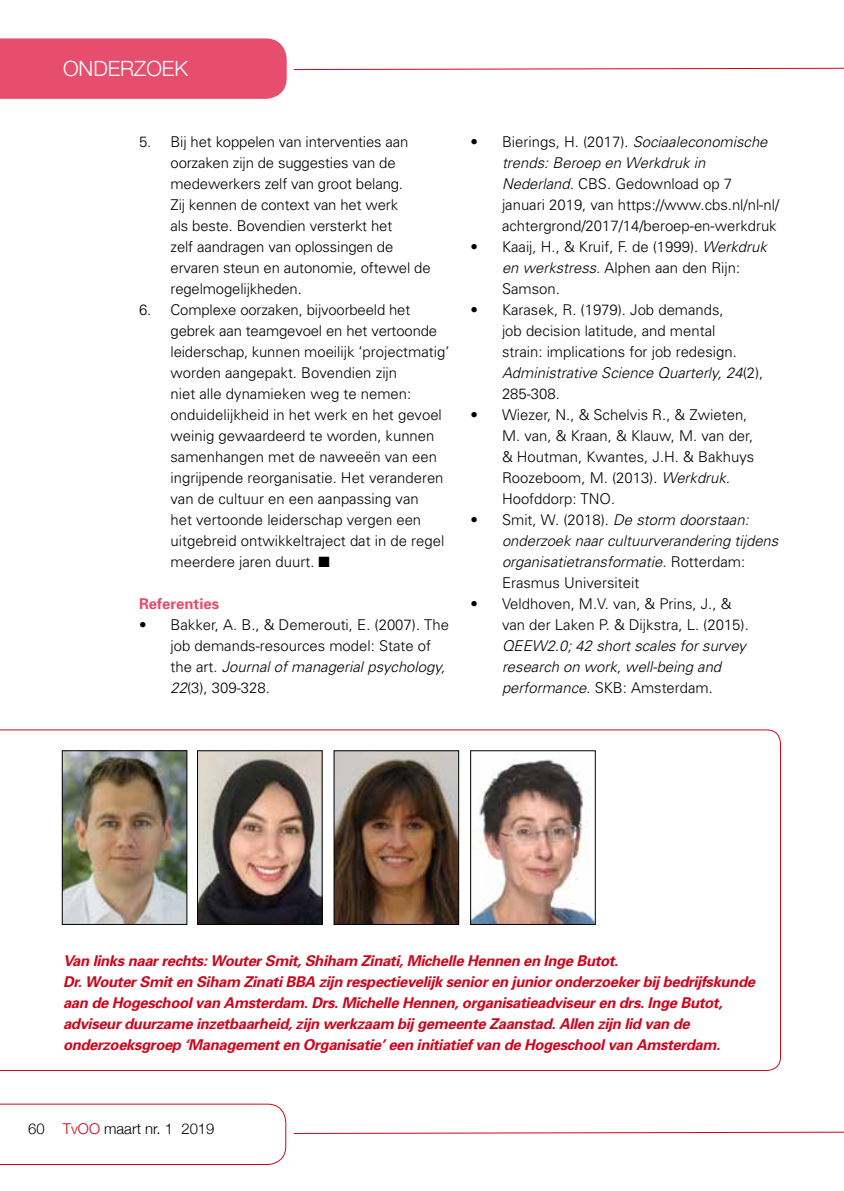
<style>
.page{position:relative;width:844px;height:1191px;background:#fff}
.page>*{position:absolute;margin:0;border:0;box-sizing:border-box;transform-origin:0 0}
.t1{font:300 21px "Helvetica Neue";color:#fff}
.t2{font:300 14.88px/21px "Univers";color:#000}
.t3{font:italic 700 14.88px/21px "Univers";letter-spacing:-.025em;color:#cd071e}
.t4{font:italic 300 14.88px/21px "Univers";color:#000}
.t5{font:300 14.88px "Helvetica Neue";color:#000}
.t6{font:700 14.88px "Univers";color:#e74d6d}
.s1{font-style:italic}
.s2{font-style:normal}
.s3{color:#cd071e}
</style>
<div class="page">
<div style="left:0;top:38px;width:287px;height:61px;background:#e74d6d"></div>
<svg style="left:293px;top:67px;width:550px;height:3px"></svg>
<svg style="left:293px;top:1131px;width:550px;height:3px"></svg>
<svg style="left:0;top:1103px;width:286px;height:62px"></svg>
<svg style="left:0;top:729px;width:780px;height:342px"></svg>
<img style="left:64px;top:752px;width:121px;height:170px">
<div style="left:62px;top:750px;width:125px;height:174px;border:1px solid #000"></div>
<img style="left:199px;top:752px;width:121px;height:170px">
<div style="left:197px;top:750px;width:125px;height:174px;border:1px solid #000"></div>
<img style="left:336px;top:752px;width:120px;height:170px">
<div style="left:334px;top:750px;width:124px;height:174px;border:1px solid #000"></div>
<img style="left:472px;top:752px;width:121px;height:170px">
<h1 class="t1" style="left:63px;top:51px;width:126px">ONDERZOEK</h1>
<p class="t2" style="left:170px;top:131px;width:261px;text-indent:-32px">5. Bij het koppelen van interventies aan oorzaken zijn de suggesties van de medewerkers zelf van groot belang.<br>Zij kennen de context van het werk<br>als beste. Bovendien versterkt het<br>zelf aandragen van oplossingen de ervaren steun en autonomie, oftewel de regelmogelijkheden.</p>
<p class="t2" style="left:170px;top:299px;width:280px;text-indent:-32px">6. Complexe oorzaken, bijvoorbeeld het gebrek aan teamgevoel en het vertoonde leiderschap, kunnen moeilijk ‘projectmatig’ worden aangepakt. Bovendien zijn<br>niet alle dynamieken weg te nemen: onduidelijkheid in het werk en het gevoel weinig gewaardeerd te worden, kunnen samenhangen met de naweeën van een ingrijpende reorganisatie. Het veranderen van de cultuur en een aanpassing van<br>het vertoonde leiderschap vergen een uitgebreid ontwikkeltraject dat in de regel meerdere jaren duurt. ■</p>
<p class="t6" style="left:139px;top:594px;width:82px">Referenties</p>
<p class="t2" style="left:170px;top:614px;width:280px;text-indent:-32px">• Bakker, A. B., &amp; Demerouti, E. (2007). The job demands-resources model: State of the art. <span class="s1">Journal of managerial psychology, 22</span>(3), 309-328.</p>
<p class="t2" style="left:502px;top:131px;width:278px;text-indent:-32px">• Bierings, H. (2017). <span class="s1">Sociaaleconomische trends: Beroep en Werkdruk in Nederland.</span> CBS. Gedownload op 7<br>januari 2019, van https://www.cbs.nl/nl-nl/ achtergrond/2017/14/beroep-en-werkdruk</p>
<p class="t2" style="left:502px;top:236px;width:266px;text-indent:-32px">• Kaaij, H., &amp; Kruif, F. de (1999). <span class="s1">Werkdruk en werkstress.</span> Alphen aan den Rijn:<br>Samson.</p>
<p class="t2" style="left:502px;top:299px;width:263px;text-indent:-32px">• Karasek, R. (1979). Job demands,<br>job decision latitude, and mental<br>strain: implications for job redesign.<br><span class="s1">Administrative Science Quarterly, 24</span>(2),<br>285-308.</p>
<p class="t2" style="left:502px;top:404px;width:254px;text-indent:-32px">• Wiezer, N., &amp; Schelvis R., &amp; Zwieten,<br>M. van, &amp; Kraan, &amp; Klauw, M. van der, &amp; Houtman, Kwantes, J.H. &amp; Bakhuys<br>Roozeboom, M. (2013). <span class="s1">Werkdruk.<br></span>Hoofddorp: TNO.</p>
<p class="t4" style="left:502px;top:509px;width:278px;text-indent:-32px"><span class="s2">• Smit, W. (2018).</span> De storm doorstaan: onderzoek naar cultuurverandering tijdens organisatietransformatie. <span class="s2">Rotterdam:<br>Erasmus Universiteit</span></p>
<p class="t2" style="left:502px;top:593px;width:248px;text-indent:-32px">• Veldhoven, M.V. van, &amp; Prins, J., &amp; van der Laken P. &amp; Dijkstra, L. (2015).</p>
<p class="t4" style="left:502px;top:635px;width:245px">QEEW2.0; 42 short scales for survey research on work, well-being and performance<span class="s2">. SKB: Amsterdam.</span></p>
<p class="t3" style="left:63px;top:950px;width:693px">Van links naar rechts: Wouter Smit, Shiham Zinati, Michelle Hennen en Inge Butot.<br>Dr. Wouter Smit en Siham Zinati BBA zijn respectievelijk senior en junior onderzoeker bij bedrijfskunde aan de Hogeschool van Amsterdam. Drs. Michelle Hennen, organisatieadviseur en drs. Inge Butot, adviseur duurzame inzetbaarheid, zijn werkzaam bij gemeente Zaanstad. Allen zijn lid van de onderzoeksgroep ‘Management en Organisatie’ een initiatief van de Hogeschool van Amsterdam.</p>
<p class="t5" style="left:28px;top:1117px;width:188px">60 <span class="s3">TvOO</span> maart nr. 1 2019</p>
</div>
